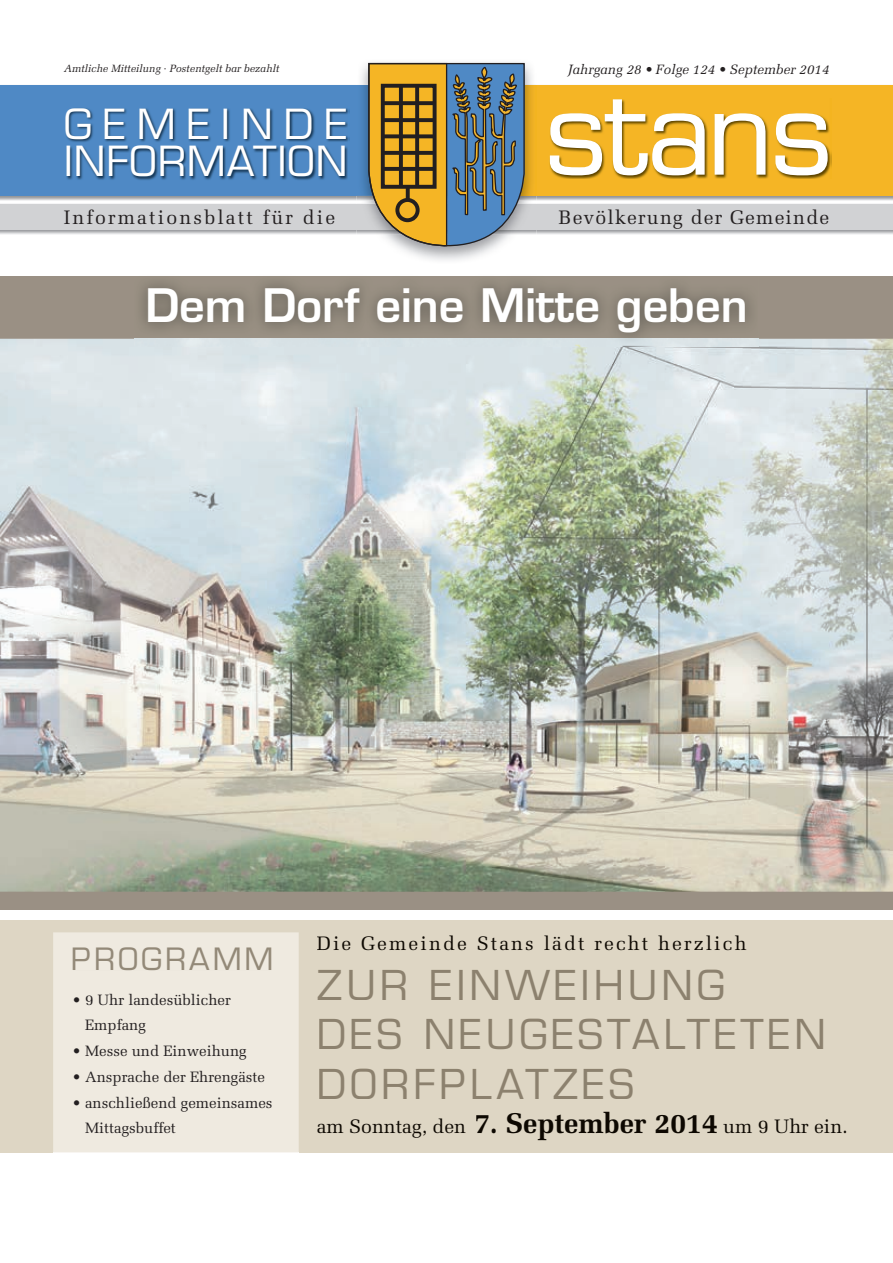
<style>
.page{position:relative;width:893px;height:1263px;background:#fff}
.page>*{position:absolute;margin:0;border:0;box-sizing:border-box;transform-origin:0 0}
.t1{font:115.5px "Eurostile LT Std";letter-spacing:-.02em;color:#fff}
.t2{font:600 45px "Eurostile LT Std";color:#fff}
.t3{font:40.5px/37.5px "Eurostile LT Std";letter-spacing:.02em;color:#fff}
.t4{font:40.2px/49.5px "Eurostile LT Std";letter-spacing:.1em;color:#8c816e}
.t5{font:30px "Eurostile LT Std";letter-spacing:.1em;color:#938978}
.t6{font:19.5px "Melior";color:#0d0801}
.t7{font:19.5px "Melior";letter-spacing:.11em;color:#0d0801}
.t8{font:19.5px "Melior";letter-spacing:.11em;color:#231f20}
.t9{font:19.5px "Melior";letter-spacing:.06em;color:#231f20}
.t10{font:15px/25.8px "Melior";color:#231f20}
.t11{font:italic 13.5px "Melior";color:#231f20}
.t12{font:italic 10.5px "Melior";color:#231f20}
.s1{font-weight:700;font-size:28.5px}
</style>
<div class="page">
<div style="left:0;top:276px;width:893px;height:634px;background:#9a9084"></div>
<div style="left:0;top:919px;width:893px;height:233px;background:#ded6c4"></div>
<img style="left:0;top:339px;width:893px;height:553px">
<div style="left:53px;top:932px;width:246px;height:220px;background:#efeae0"></div>
<div style="left:0;top:204px;width:893px;height:26px;background:#d1d2d4"></div>
<div style="left:446px;top:85px;width:447px;height:111px;background:#f5b525"></div>
<div style="left:0;top:85px;width:446px;height:111px;background:#4f89c5"></div>
<img style="left:357px;top:62px;width:180px;height:198px">
<img style="left:357px;top:203px;width:180px;height:32px">
<img style="left:357px;top:204px;width:180px;height:26px">
<img style="left:357px;top:85px;width:180px;height:111px">
<svg style="left:368px;top:63px;width:157px;height:183px;background:#8c8665"></svg>
<img style="left:65px;top:108px;width:284px;height:72px">
<img style="left:549px;top:99px;width:282px;height:80px">
<img style="left:134px;top:283px;width:625px;height:63px">
<div style="left:73px;top:947px;width:198px;height:23px;background:#efeae0"></div>
<p class="t12" style="left:64px;top:62px;width:217px">Amtliche Mitteilung · Postentgelt bar bezahlt</p>
<p class="t11" style="left:568px;top:61px;width:263px">Jahrgang 28 • Folge 124 • September 2014</p>
<h3 class="t3" style="left:64px;top:105px;width:285px">GEMEINDE<br>INFORMATION</h3>
<h1 class="t1" style="left:545px;top:63px;width:289px">stans</h1>
<h3 class="t8" style="left:64px;top:205px;width:273px">Informationsblatt für die</h3>
<h3 class="t9" style="left:558px;top:205px;width:272px">Bevölkerung der Gemeinde</h3>
<h2 class="t2" style="left:145px;top:277px;width:604px">Dem Dorf eine Mitte geben</h2>
<h3 class="t5" style="left:71px;top:941px;width:204px">PROGRAMM</h3>
<p class="t10" style="left:85px;top:986px;width:147px;text-indent:-13px">• 9 Uhr landesüblicher<br>Empfang</p>
<p class="t10" style="left:72px;top:1038px;width:176px">• Messe und Einweihung</p>
<p class="t10" style="left:72px;top:1064px;width:194px">• Ansprache der Ehrengäste</p>
<p class="t10" style="left:85px;top:1089px;width:189px;text-indent:-13px">• anschließend gemeinsames<br>Mittagsbuffet</p>
<h3 class="t7" style="left:317px;top:932px;width:431px">Die Gemeinde Stans lädt recht herzlich</h3>
<h3 class="t4" style="left:317px;top:960px;width:510px">ZUR EINWEIHUNG<br>DES NEUGESTALTETEN<br>DORFPLATZES</h3>
<h3 class="t6" style="left:317px;top:1114px;width:532px">am Sonntag, den <span class="s1">7. September 2014</span> um 9 Uhr ein.</h3>
</div>
